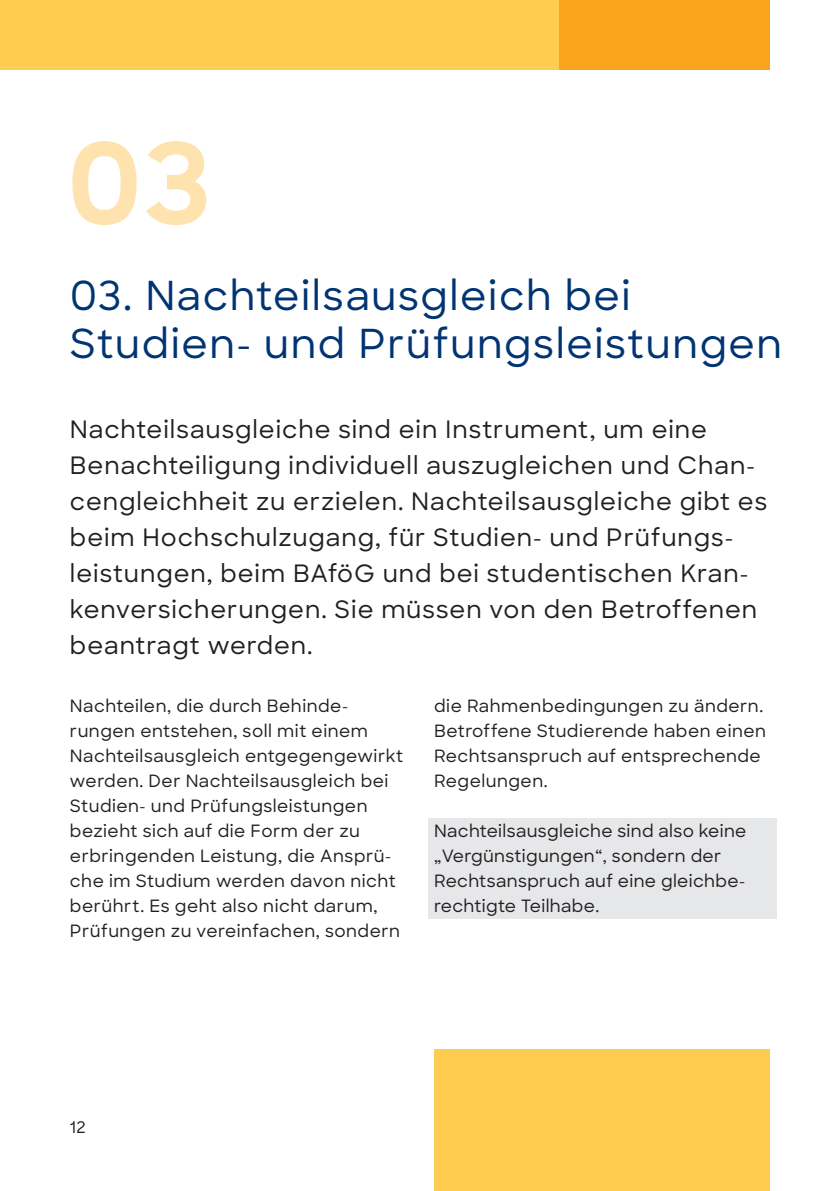
<style>
.page{position:relative;width:840px;height:1191px;background:#fff}
.page>*{position:absolute;margin:0;border:0;box-sizing:border-box;transform-origin:0 0}
.t1{font:700 112px "Sharp Sans";color:#fee3af}
.t2{font:500 40px/48px "Sharp Sans";letter-spacing:.04em;color:#013472}
.t3{font:500 24px/36px "Sharp Sans";letter-spacing:.04em;color:#231f20}
.t4{font:500 17px/25px "Sharp Sans";letter-spacing:.03em;color:#231f20}
.t5{font:500 16px "Sharp Sans";color:#231f20}
</style>
<div class="page">
<div style="left:428px;top:818px;width:348px;height:100px;background:#e6e7e9"></div>
<div style="left:0;top:0;width:559px;height:70px;background:#fecc4e"></div>
<div style="left:434px;top:1049px;width:335px;height:142px;background:#fecc4e"></div>
<div style="left:559px;top:0;width:210px;height:70px;background:#f9a51b"></div>
<h1 class="t1" style="left:67px;top:100px;width:146px">03</h1>
<h2 class="t2" style="left:70px;top:269px;width:713px">03. Nachteilsausgleich bei<br>Studien- und Prüfungsleistungen</h2>
<p class="t3" style="left:70px;top:410px;width:698px">Nachteilsausgleiche sind ein Instrument, um eine Benachteiligung individuell auszugleichen und Chan&shy;cengleichheit zu erzielen. Nachteilsausgleiche gibt es beim Hochschulzugang, für Studien- und Prüfungs&shy;leistungen, beim BAföG und bei studentischen Kran&shy;kenversicherungen. Sie müssen von den Betroffenen beantragt werden.</p>
<p class="t4" style="left:70px;top:693px;width:334px">Nachteilen, die durch Behinde&shy;rungen entstehen, soll mit einem Nachteilsausgleich entgegengewirkt werden. Der Nachteilsausgleich bei Studien- und Prüfungsleistungen bezieht sich auf die Form der zu erbringenden Leistung, die Ansprü&shy;che im Studium werden davon nicht berührt. Es geht also nicht darum, Prüfungen zu vereinfachen, sondern</p>
<p class="t4" style="left:434px;top:693px;width:333px">die Rahmenbedingungen zu ändern.<br>Betroffene Studierende haben einen<br>Rechtsanspruch auf entsprechende<br>Regelungen.</p>
<p class="t4" style="left:434px;top:818px;width:313px">Nachteilsausgleiche sind also keine „Vergünstigungen“, sondern der<br>Rechtsanspruch auf eine gleichbe&shy;rechtigte Teilhabe.</p>
<p class="t5" style="left:70px;top:1115px;width:17px">12</p>
</div>
